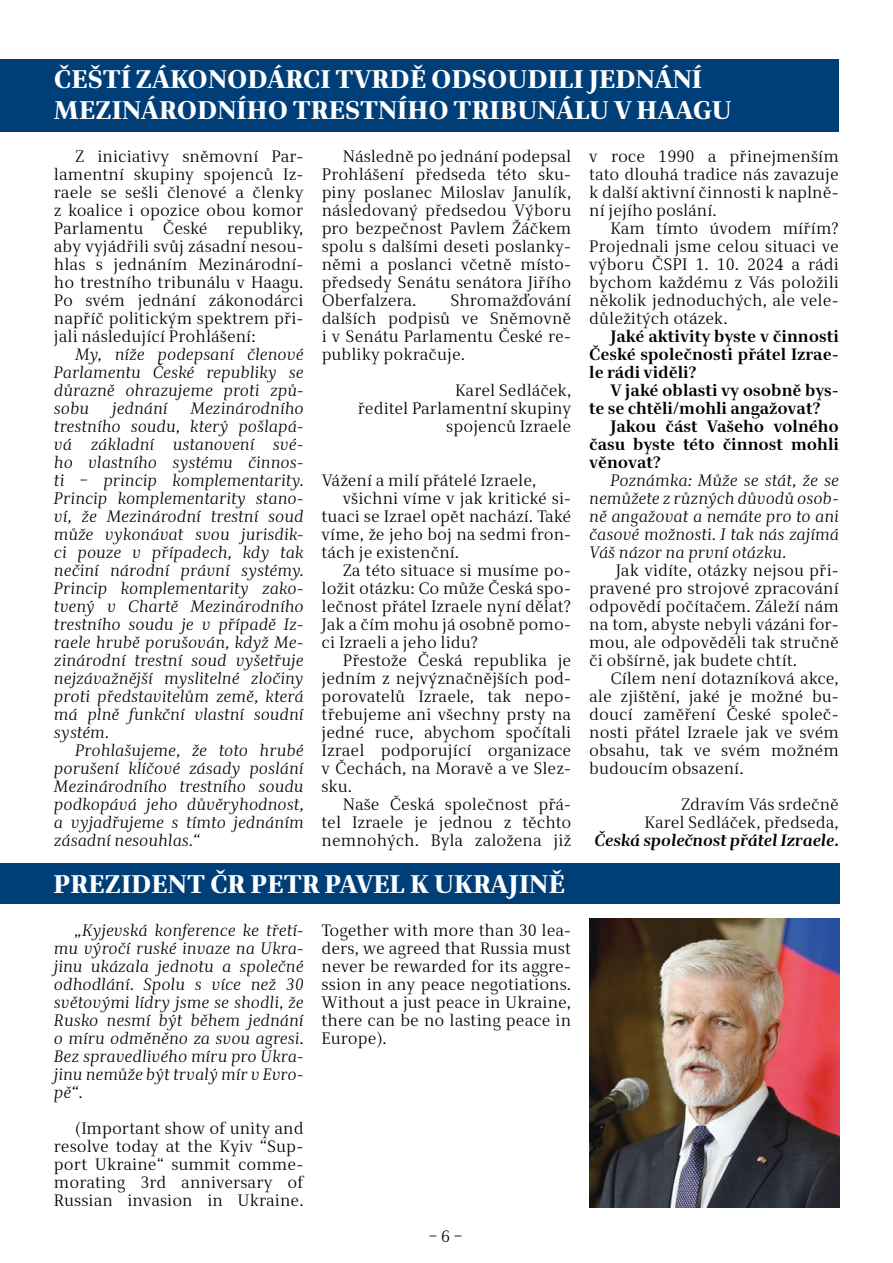
<style>
.page{position:relative;width:893px;height:1263px;background:#fff}
.page>*{position:absolute;margin:0;border:0;box-sizing:border-box;transform-origin:0 0}
.t1{font:800 25.5px/30.6px "Alfon";color:#fff}
.t2{font:16.5px/18px "Alfon";color:#000;text-align:justify}
.t3{font:italic 16.5px/18px "Alfon";color:#000;text-align:justify}
.t4{font:700 16.5px/18px "Alfon";color:#000;text-align:justify}
.t5{font:italic 700 16.5px "Alfon";color:#000}
</style>
<div class="page">
<div style="left:0;top:60px;width:839px;height:72px;background:#003e78"></div>
<div style="left:0;top:863px;width:839px;height:41px;background:#003e78"></div>
<img style="left:589px;top:919px;width:250px;height:289px">
<h1 class="t1" style="left:54px;top:64px;width:679px">ČEŠTÍ ZÁKONODÁRCI TVRDĚ ODSOUDILI JEDNÁNÍ<br>MEZINÁRODNÍHO TRESTNÍHO TRIBUNÁLU V HAAGU</h1>
<p class="t2" style="left:54px;top:148px;width:251px;text-indent:21px">Z iniciativy sněmovní Par&shy;lamentní skupiny spojenců Iz&shy;raele se sešli členové a členky z koalice i opozice obou komor Parlamentu České republiky, aby vyjádřili svůj zásadní nesou&shy;hlas s jednáním Mezinárodní&shy;ho trestního tribunálu v Haagu.<br>Po svém jednání zákonodárci napříč politickým spektrem při&shy;jali následující Prohlášení:</p>
<p class="t3" style="left:54px;top:346px;width:251px;text-indent:21px">My, níže podepsaní členové Parlamentu České republiky se důrazně ohrazujeme proti způ&shy;sobu</p>
<p class="t2" style="left:322px;top:148px;width:251px;text-indent:21px">Následně po jednání podepsal Prohlášení předseda této sku&shy;piny poslanec Miloslav Janulík, následovaný předsedou Výboru pro bezpečnost Pavlem Žáčkem spolu s dalšími deseti poslanky&shy;němi a poslanci včetně místo&shy;předsedy Senátu senátora Jiřího Oberfalzera.</p>
<p class="t2" style="left:589px;top:148px;width:251px">v roce 1990 a přinejmenším tato dlouhá tradice nás zavazuje k další aktivní činnosti k naplně&shy;ní jejího poslání.</p>
<p class="t2" style="left:589px;top:220px;width:251px;text-indent:21px">Kam tímto úvodem mířím?<br>Projednali jsme celou situaci ve výboru ČSPI 1. 10. 2024 a rádi bychom každému z Vás položili několik jednoduchých, ale vele&shy;důležitých otázek.</p>
<p class="t4" style="left:589px;top:328px;width:251px;text-indent:21px">Jaké aktivity byste v činnosti České společnosti přátel Izrae&shy;le rádi viděli?</p>
<p class="t4" style="left:589px;top:382px;width:251px;text-indent:21px">V jaké oblasti vy osobně bys&shy;te se chtěli/mohli angažovat?</p>
<p class="t4" style="left:589px;top:418px;width:251px;text-indent:21px">Jakou část Vašeho volného času byste této činnost mohli věnovat?</p>
<p class="t3" style="left:589px;top:472px;width:251px;text-indent:21px">Poznámka: Může se stát, že se nemůžete z různých důvodů osob&shy;ně angažovat a nemáte pro to ani časové možnosti. I tak nás zajímá Váš názor na první otázku.</p>
<p class="t2" style="left:589px;top:562px;width:251px;text-indent:26px">Jak vidíte, otázky nejsou při&shy;pravené pro strojové zpracování odpovědí počítačem. Záleží nám na tom, abyste nebyli vázáni for&shy;mou, ale odpověděli tak stručně či obšírně, jak budete chtít.</p>
<p class="t2" style="left:589px;top:670px;width:251px;text-indent:21px">Cílem není dotazníková akce, ale zjištění, jaké je možné bu&shy;doucí zaměření České společ&shy;nosti přátel Izraele jak ve svém obsahu, tak ve svém možném budoucím obsazení.</p>
<p class="t2" style="left:645px;top:796px;width:196px;text-align:right">Zdravím Vás srdečně<br>Karel Sedláček, předseda,</p>
<p class="t5" style="left:595px;top:831px;width:246px">Česká společnost přátel Izraele.</p>
<p class="t2" style="left:322px;top:292px;width:251px;text-indent:129px">Shromažďování dalších podpisů ve Sněmovně i v Senátu Parlamentu České re&shy;publiky pokračuje.</p>
<p class="t2" style="left:358px;top:382px;width:215px;text-align:right">Karel Sedláček,<br>ředitel Parlamentní skupiny spojenců Izraele</p>
<p class="t2" style="left:322px;top:472px;width:216px">Vážení a milí přátelé Izraele,</p>
<p class="t2" style="left:343px;top:490px;width:230px">všichni víme v jak kritické si-</p>
<p class="t2" style="left:322px;top:508px;width:251px">tuaci se Izrael opět nachází. Také</p>
<p class="t2" style="left:322px;top:526px;width:251px">víme, že jeho boj na sedmi fron-</p>
<p class="t2" style="left:322px;top:544px;width:139px">tách je existenční.</p>
<p class="t2" style="left:343px;top:562px;width:230px">Za této situace si musíme po-</p>
<p class="t2" style="left:322px;top:580px;width:251px">ložit otázku: Co může Česká spo-</p>
<p class="t2" style="left:322px;top:598px;width:251px">lečnost přátel Izraele nyní dělat?</p>
<p class="t2" style="left:322px;top:616px;width:251px">Jak a čím mohu já osobně pomo-</p>
<p class="t2" style="left:322px;top:634px;width:158px">ci Izraeli a jeho lidu?</p>
<p class="t2" style="left:343px;top:652px;width:230px">Přestože Česká republika je</p>
<p class="t2" style="left:322px;top:670px;width:251px">jedním z nejvýznačnějších pod-</p>
<p class="t2" style="left:322px;top:688px;width:251px">porovatelů Izraele, tak nepo-</p>
<p class="t2" style="left:322px;top:706px;width:251px">třebujeme ani všechny prsty na</p>
<p class="t2" style="left:322px;top:724px;width:251px">jedné ruce, abychom spočítali</p>
<p class="t2" style="left:322px;top:742px;width:251px">Izrael podporující organizace</p>
<p class="t2" style="left:322px;top:760px;width:251px">v Čechách, na Moravě a ve Slez-</p>
<p class="t2" style="left:322px;top:778px;width:32px">sku.</p>
<p class="t2" style="left:343px;top:796px;width:230px">Naše Česká společnost přá-</p>
<p class="t2" style="left:322px;top:814px;width:251px">tel Izraele je jednou z těchto</p>
<p class="t2" style="left:322px;top:832px;width:251px">nemnohých. Byla založena již</p>
<p class="t3" style="left:54px;top:400px;width:251px;text-indent:137px">Mezinárodního trestního soudu, který pošlapá&shy;vá základní ustanovení své&shy;ho vlastního systému činnos&shy;ti – princip komplementarity.<br>Princip komplementarity stano&shy;ví, že Mezinárodní trestní soud může vykonávat svou jurisdik&shy;ci pouze v případech, kdy tak nečiní národní právní systémy.<br>Princip komplementarity zako&shy;tvený v Chartě Mezinárodního trestního soudu je v případě Iz&shy;raele hrubě porušován, když Me&shy;zinárodní trestní soud vyšetřuje nejzávažnější myslitelné zločiny proti představitelům země, která má plně funkční vlastní soudní systém.</p>
<p class="t3" style="left:54px;top:742px;width:251px;text-indent:21px">Prohlašujeme, že toto hrubé porušení klíčové zásady poslání Mezinárodního trestního soudu podkopává jeho důvěryhodnost, a vyjadřujeme s tímto jednáním zásadní nesouhlas.“</p>
<p class="t3" style="left:112px;top:400px;width:57px">jednání</p>
<h1 class="t1" style="left:53px;top:869px;width:513px">PREZIDENT ČR PETR PAVEL K UKRAJINĚ</h1>
<p class="t3" style="left:54px;top:922px;width:251px;text-indent:21px">„Kyjevská konference ke třetí&shy;mu výročí ruské invaze na Ukra&shy;jinu ukázala jednotu a společné odhodlání. Spolu s více než 30 světovými lídry jsme se shodli, že Rusko nesmí být během jednání o míru odměněno za svou agresi.<br>Bez spravedlivého míru pro Ukra&shy;jinu nemůže být trvalý mír v Evro&shy;pě“.</p>
<p class="t2" style="left:54px;top:1120px;width:251px;text-indent:21px">(Important show of unity and resolve today at the Kyiv “Sup&shy;port Ukraine“ summit comme&shy;morating 3rd anniversary of Russian invasion in Ukraine.</p>
<p class="t2" style="left:322px;top:922px;width:251px">Together with more than 30 lea&shy;ders, we agreed that Russia must never be rewarded for its aggre&shy;ssion in any peace negotiations.<br>Without a just peace in Ukraine, there can be no lasting peace in Europe).</p>
<p class="t2" style="left:429px;top:1228px;width:35px">– 6 –</p>
</div>
